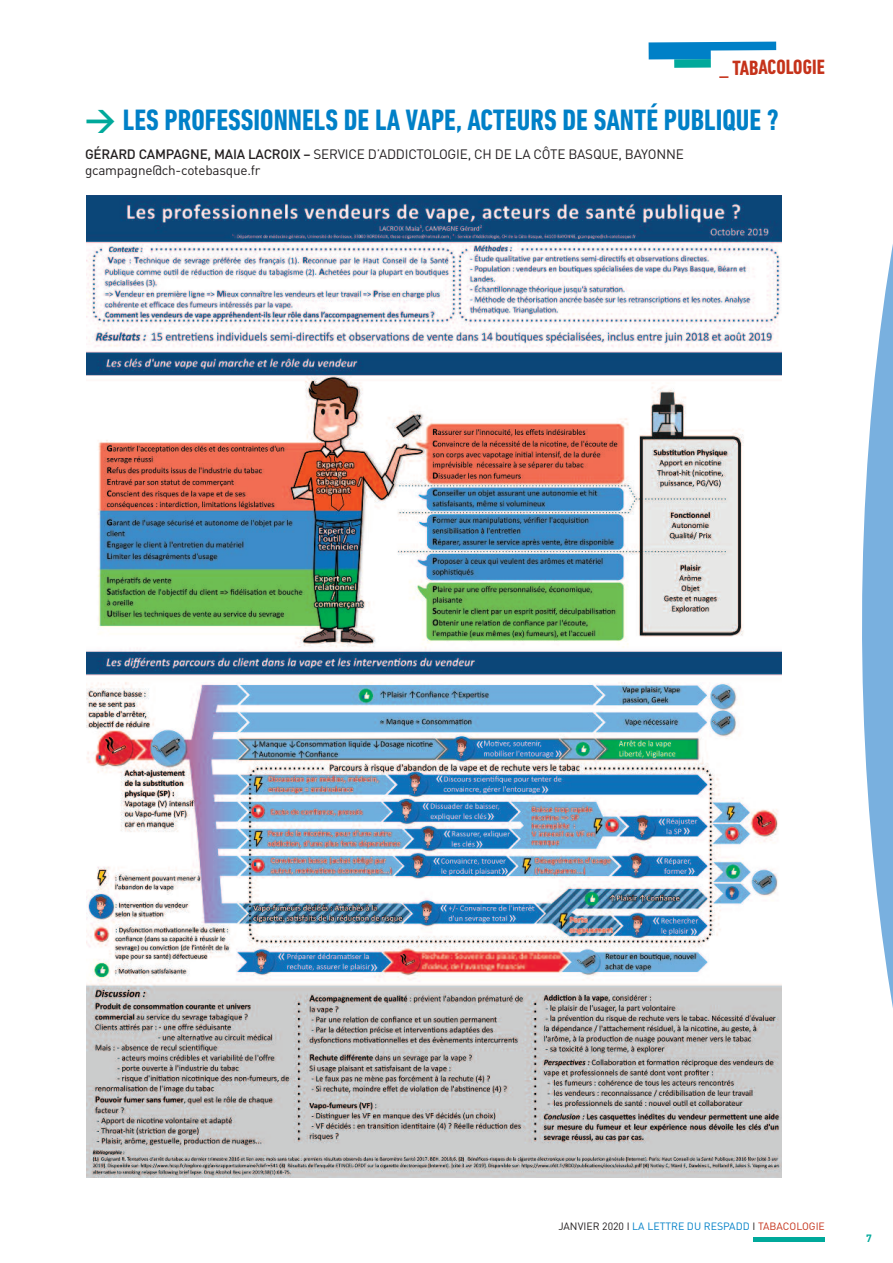
<style>
.page{position:relative;width:893px;height:1263px;background:#fff}
.page>*{position:absolute;margin:0;border:0;box-sizing:border-box;transform-origin:0 0}
.t1{font:700 condensed 30px "DIN Next LT Pro";color:#0080c7}
.t2{font:700 condensed 21px "DIN Next LT Pro";letter-spacing:-.005em;color:#c5321a}
.t3{font:13.5px/16.2px "DIN";letter-spacing:-.015em;color:#231f20}
.t4{font:10.5px "DIN";color:#0080c7}
.t5{font:700 10.5px "DIN";color:#00a99b}
.s1{font-family:"DIN";font-stretch:normal;color:#00a99b}
.s2{font-weight:500}
.s3{color:#231f20}
.s4{color:#c5321a}
</style>
<div class="page">
<svg style="left:862px;top:244px;width:31px;height:764px;fill:#79b0df"></svg>
<div style="left:753px;top:1237px;width:72px;height:5px;background:#00a99b"></div>
<img style="left:87px;top:196px;width:694px;height:981px">
<svg style="left:649px;top:42px;width:128px;height:26px"></svg>
<h2 class="t2" style="left:719px;top:60px;width:107px">_ TABACOLOGIE</h2>
<h1 class="t1" style="left:85px;top:110px;width:696px"><span class="s1">&gt;</span> LES PROFESSIONNELS DE LA VAPE, ACTEURS DE SANTÉ PUBLIQUE ?</h1>
<p class="t3" style="left:85px;top:146px;width:600px"><span class="s2">GÉRARD CAMPAGNE, MAIA LACROIX –</span> SERVICE D’ADDICTOLOGIE, CH DE LA CÔTE BASQUE, BAYONNE gcampagne@ch-cotebasque.fr</p>
<p class="t4" style="left:558px;top:1220px;width:268px"><span class="s3">JANVIER 2020 I</span> LA LETTRE DU RESPADD <span class="s3">I</span> <span class="s4">TABACOLOGIE</span></p>
<p class="t5" style="left:866px;top:1232px;width:7px">7</p>
</div>
